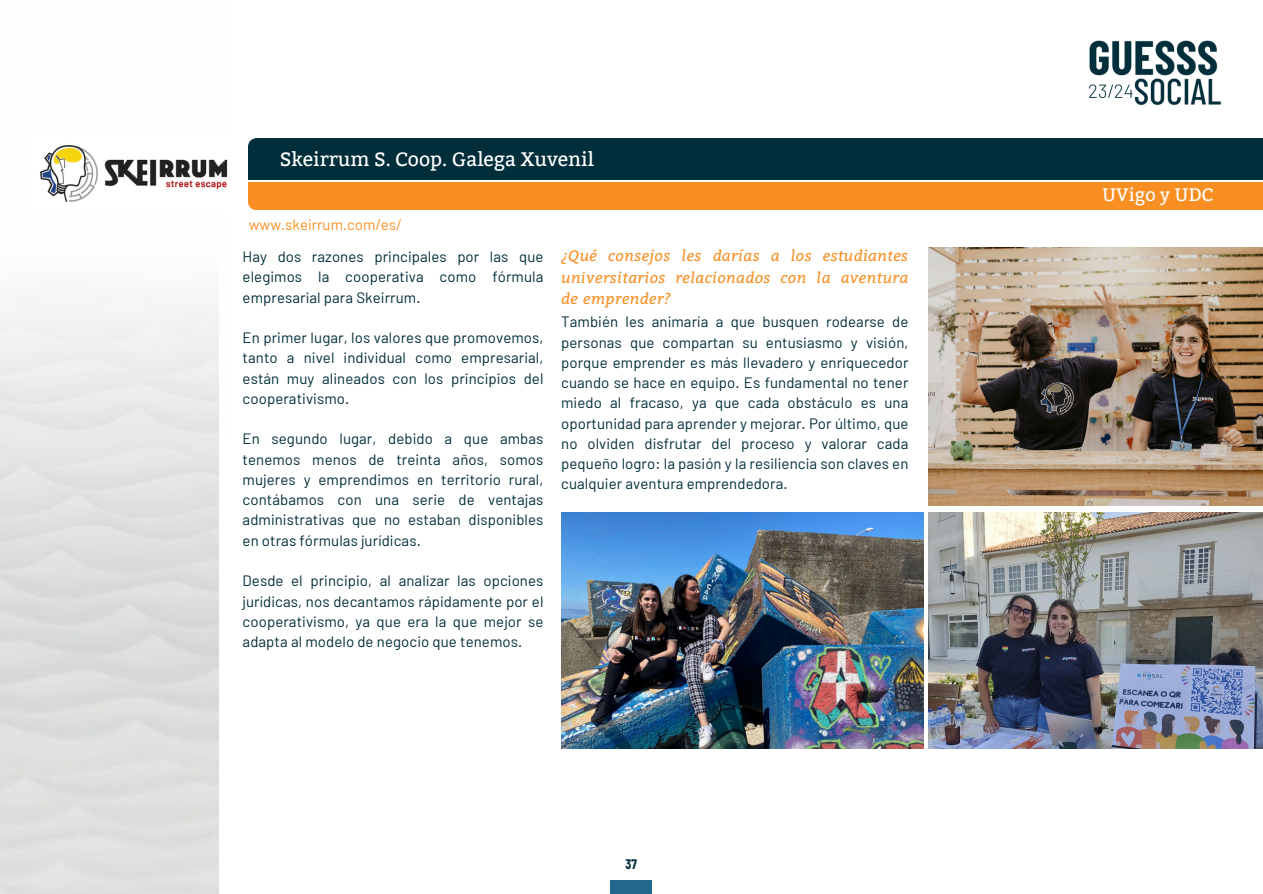
<style>
.page{position:relative;width:1263px;height:894px;background:#fff}
.page>*{position:absolute;margin:0;border:0;box-sizing:border-box;transform-origin:0 0}
.t1{font:19.5px "Bitter";color:#fff}
.t2{font:18px "Bitter";color:#fff}
.t3{font:15px/20.2px "Barlow";letter-spacing:.005em;color:#002e3a;text-align:justify}
.t4{font:italic 15px/21.3px "Bitter";letter-spacing:.025em;color:#f88f23;text-align:justify}
.t5{font:15px "Barlow";color:#f88f23}
.t6{font:700 13.5px "Barlow Condensed";color:#002e3a}
</style>
<div class="page">
<div style="left:611px;top:880px;width:41px;height:13px;background:#22678d"></div>
<img style="left:1088px;top:40px;width:133px;height:65px">
<div style="left:248px;top:138px;width:1015px;height:43px;background:#002e3a"></div>
<div style="left:248px;top:181px;width:1015px;height:29px;background:#f98f23"></div>
<hr style="left:248px;top:180px;width:1015px;height:2px;background:#fff">
<svg style="left:248px;top:138px;width:7px;height:7px"></svg>
<svg style="left:248px;top:203px;width:7px;height:7px"></svg>
<img style="left:928px;top:248px;width:335px;height:257px">
<img style="left:40px;top:145px;width:188px;height:57px">
<img style="left:928px;top:512px;width:335px;height:235px">
<img style="left:561px;top:512px;width:362px;height:235px">
<h1 class="t1" style="left:280px;top:148px;width:316px">Skeirrum S. Coop. Galega Xuvenil</h1>
<p class="t5" style="left:249px;top:215px;width:154px">www.skeirrum.com/es/</p>
<p class="t3" style="left:243px;top:246px;width:302px">Hay dos razones principales por las que elegimos la cooperativa como fórmula empresarial para Skeirrum.</p>
<p class="t3" style="left:243px;top:327px;width:302px">En primer lugar, los valores que promovemos, tanto a nivel individual como empresarial, están muy alineados con los principios del cooperativismo.</p>
<p class="t3" style="left:243px;top:428px;width:302px">En segundo lugar, debido a que ambas tenemos menos de treinta años, somos mujeres y emprendimos en territorio rural, contábamos con una serie de ventajas administrativas que no estaban disponibles en otras fórmulas jurídicas.</p>
<p class="t3" style="left:243px;top:570px;width:302px">Desde el principio, al analizar las opciones jurídicas, nos decantamos rápidamente por el cooperativismo, ya que era la que mejor se adapta al modelo de negocio que tenemos.</p>
<p class="t4" style="left:561px;top:244px;width:349px">¿Qué consejos les darías a los estudiantes universitarios relacionados con la aventura de emprender?</p>
<p class="t3" style="left:561px;top:311px;width:349px">También les animaría a que busquen rodearse de personas que compartan su entusiasmo y visión, porque emprender es más llevadero y enriquecedor cuando se hace en equipo. Es fundamental no tener miedo al fracaso, ya que cada obstáculo es una oportunidad para aprender y mejorar. Por último, que no olviden disfrutar del proceso y valorar cada pequeño logro: la pasión y la resiliencia son claves en cualquier aventura emprendedora.</p>
<h1 class="t6" style="left:625px;top:855px;width:13px">37</h1>
<p class="t2" style="left:1102px;top:184px;width:113px">UVigo y UDC</p>
</div>
